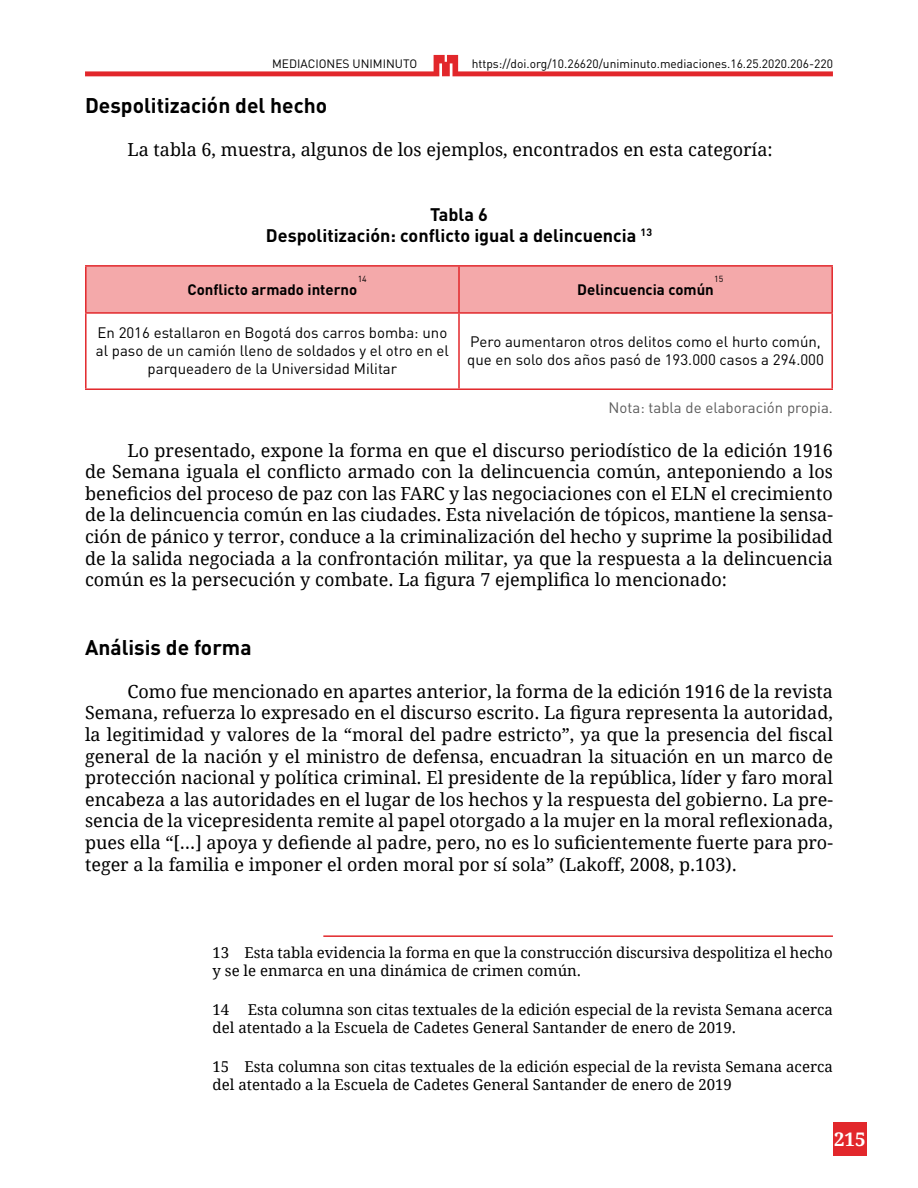
<style>
.page{position:relative;width:918px;height:1188px;background:#fff}
.page>*{position:absolute;margin:0;border:0;box-sizing:border-box;transform-origin:0 0}
.t1{font:700 21px "DIN Pro";color:#000}
.t2{font:700 18.75px "Droid Serif";color:#fff}
.t3{font:18px/21.6px "Droid Serif";color:#000;text-align:justify}
.t4{font:700 18px/21.6px "DIN Pro";color:#000;text-align:center}
.t5{font:15px/18px "Droid Serif";color:#000}
.t6{font:15px/18px "DIN Pro";color:#000;text-align:center}
.t7{font:700 15px "DIN Pro";color:#000}
.t8{font:15px "DIN Pro";color:#5c5c5c}
.t9{font:12px "DIN Pro";color:#000}
.t10{font:8.7px "DIN Pro";color:#000}
</style>
<div class="page">
<svg style="left:85px;top:55px;width:748px;height:21px"></svg>
<div style="left:87px;top:267px;width:744px;height:45px;background:#f4a9aa"></div>
<hr style="left:458px;top:267px;width:2px;height:45px;background:#e2272b">
<hr style="left:85px;top:312px;width:374px;height:2px;background:#e2272b">
<hr style="left:459px;top:312px;width:374px;height:2px;background:#e2272b">
<hr style="left:458px;top:314px;width:2px;height:74px;background:#e2272b">
<hr style="left:85px;top:265px;width:374px;height:2px;background:#e2272b">
<hr style="left:85px;top:267px;width:2px;height:45px;background:#e2272b">
<hr style="left:459px;top:265px;width:374px;height:2px;background:#e2272b">
<hr style="left:831px;top:267px;width:2px;height:45px;background:#e2272b">
<hr style="left:85px;top:314px;width:2px;height:74px;background:#e2272b">
<hr style="left:831px;top:314px;width:2px;height:74px;background:#e2272b">
<hr style="left:85px;top:388px;width:374px;height:2px;background:#e2272b">
<hr style="left:459px;top:388px;width:374px;height:2px;background:#e2272b">
<hr style="left:323px;top:935px;width:510px;height:2px;background:#e2272b">
<div style="left:833px;top:1122px;width:34px;height:33px;background:#e2272b"></div>
<p class="t9" style="left:272px;top:54px;width:147px">MEDIACIONES UNIMINUTO</p>
<p class="t9" style="left:472px;top:54px;width:363px">https://doi.org/10.26620/uniminuto.mediaciones.16.25.2020.206-220</p>
<p class="t1" style="left:85px;top:88px;width:244px">Despolitización del hecho</p>
<p class="t3" style="left:128px;top:138px;width:647px">La tabla 6, muestra, algunos de los ejemplos, encontrados en esta categoría:</p>
<p class="t4" style="left:266px;top:201px;width:388px">Tabla 6<br>Despolitización: conflicto igual a delincuencia <sup>13</sup></p>
<p class="t10" style="left:358px;top:272px;width:11px">14</p>
<p class="t10" style="left:714px;top:272px;width:11px">15</p>
<p class="t7" style="left:187px;top:277px;width:171px">Conflicto armado interno</p>
<p class="t7" style="left:577px;top:277px;width:138px">Delincuencia común</p>
<p class="t6" style="left:96px;top:323px;width:355px">En 2016 estallaron en Bogotá dos carros bomba: uno al paso de un camión lleno de soldados y el otro en el parqueadero de la Universidad Militar</p>
<p class="t6" style="left:467px;top:332px;width:358px;text-align:left">Pero aumentaron otros delitos como el hurto común, que en solo dos años pasó de 193.000 casos a 294.000</p>
<p class="t8" style="left:609px;top:396px;width:226px">Nota: tabla de elaboración propia.</p>
<p class="t3" style="left:85px;top:439px;width:749px;text-indent:43px">Lo presentado, expone la forma en que el discurso periodístico de la edición 1916 de Semana iguala el conflicto armado con la delincuencia común, anteponiendo a los beneficios del proceso de paz con las FARC y las negociaciones con el ELN el crecimiento de la delincuencia común en las ciudades. Esta nivelación de tópicos, mantiene la sensa&shy;ción de pánico y terror, conduce a la criminalización del hecho y suprime la posibilidad de la salida negociada a la confrontación militar, ya que la respuesta a la delincuencia común es la persecución y combate. La figura 7 ejemplifica lo mencionado:</p>
<p class="t1" style="left:85px;top:629px;width:168px">Análisis de forma</p>
<p class="t3" style="left:85px;top:680px;width:749px;text-indent:43px">Como fue mencionado en apartes anterior, la forma de la edición 1916 de la revista Semana, refuerza lo expresado en el discurso escrito. La figura representa la autoridad, la legitimidad y valores de la “moral del padre estricto”, ya que la presencia del fiscal general de la nación y el ministro de defensa, encuadran la situación en un marco de protección nacional y política criminal. El presidente de la república, líder y faro moral encabeza a las autoridades en el lugar de los hechos y la respuesta del gobierno. La pre&shy;sencia de la vicepresidenta remite al papel otorgado a la mujer en la moral reflexionada, pues ella “[…] apoya y defiende al padre, pero, no es lo suficientemente fuerte para pro&shy;teger a la familia e imponer el orden moral por sí sola” (Lakoff, 2008, p.103).</p>
<p class="t5" style="left:213px;top:943px;width:622px">13 Esta tabla evidencia la forma en que la construcción discursiva despolitiza el hecho y se le enmarca en una dinámica de crimen común.</p>
<p class="t5" style="left:213px;top:1000px;width:622px">14 Esta columna son citas textuales de la edición especial de la revista Semana acerca del atentado a la Escuela de Cadetes General Santander de enero de 2019.</p>
<p class="t5" style="left:213px;top:1057px;width:622px">15 Esta columna son citas textuales de la edición especial de la revista Semana acerca del atentado a la Escuela de Cadetes General Santander de enero de 2019</p>
<p class="t2" style="left:834px;top:1126px;width:33px">215</p>
</div>
